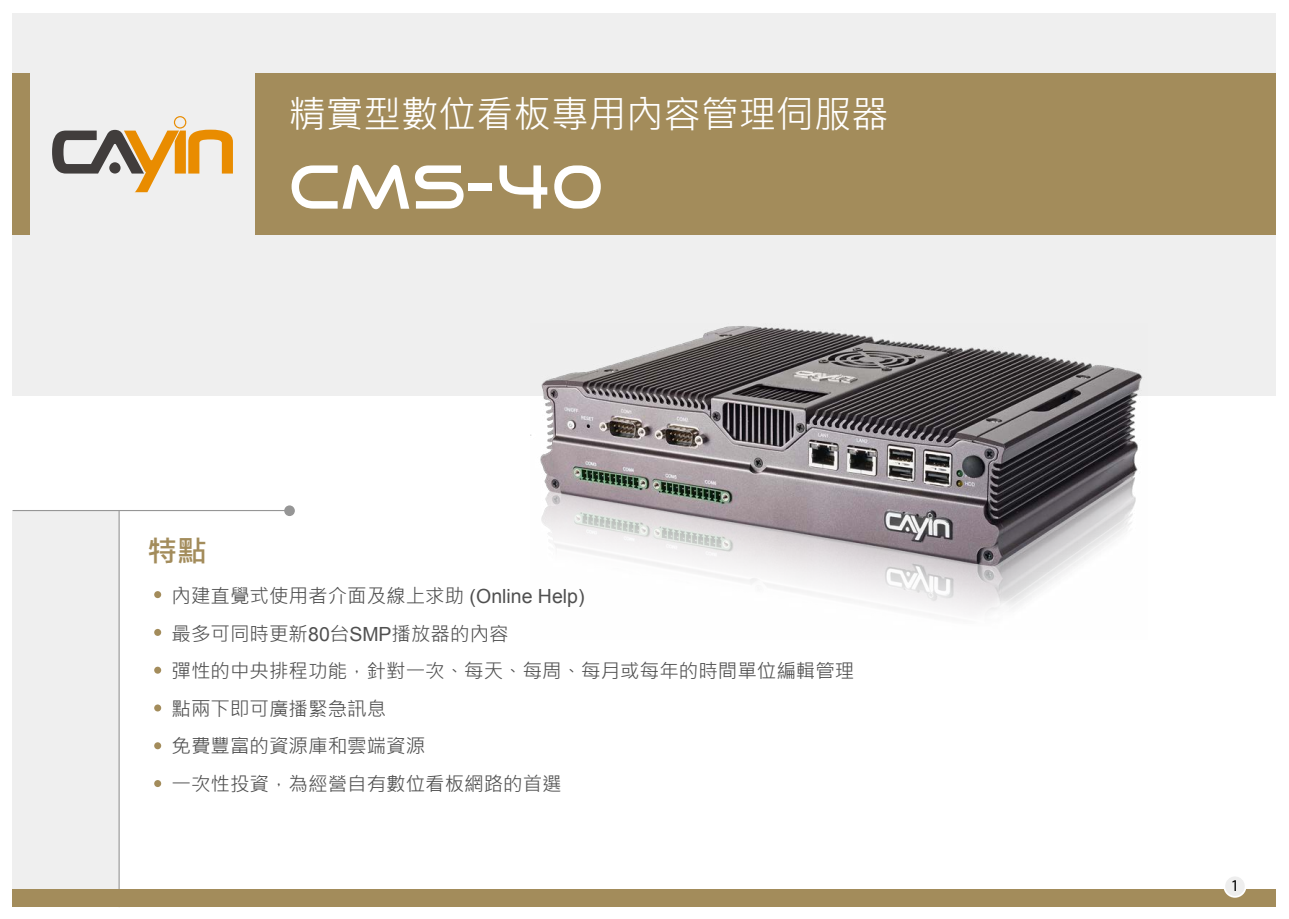
<style>
.page{position:relative;width:1289px;height:919px;background:#fff}
.page>*{position:absolute;margin:0;border:0;box-sizing:border-box;transform-origin:0 0}
.t1{font:37.5px "Microsoft Jheng Hei";color:#fff}
.t2{font:700 30px "Microsoft Jheng Hei";color:#a38c5b}
.t3{font:19.5px/37.5px "Microsoft Jheng Hei";color:#505050}
.t4{font:16.5px "Myriad Pro";color:#000}
.s1{font-family:"Arial"}
</style>
<div class="page">
<div style="left:13px;top:510px;width:106px;height:396px;background:#efefef"></div>
<hr style="left:13px;top:510px;width:276px;height:1px;background:#969696">
<hr style="left:119px;top:511px;width:1px;height:395px;background:#969696">
<div style="left:284px;top:505px;width:11px;height:11px;background:#969696;border-radius:50%"></div>
<div style="left:13px;top:889px;width:1263px;height:17px;background:#a38c5b"></div>
<div style="left:13px;top:13px;width:1263px;height:382px;background:#efefef"></div>
<div style="left:255px;top:73px;width:1021px;height:162px;background:#a38c5b"></div>
<div style="left:13px;top:73px;width:17px;height:162px;background:#a38c5b"></div>
<div style="left:154px;top:591px;width:7px;height:7px;background:#a38c5b;border-radius:50%"></div>
<div style="left:154px;top:629px;width:7px;height:7px;background:#a38c5b;border-radius:50%"></div>
<div style="left:154px;top:666px;width:7px;height:7px;background:#a38c5b;border-radius:50%"></div>
<div style="left:154px;top:704px;width:7px;height:7px;background:#a38c5b;border-radius:50%"></div>
<div style="left:154px;top:742px;width:7px;height:7px;background:#a38c5b;border-radius:50%"></div>
<div style="left:154px;top:780px;width:7px;height:7px;background:#a38c5b;border-radius:50%"></div>
<img style="left:530px;top:326px;width:617px;height:289px">
<svg style="left:291px;top:165px;width:118px;height:44px"></svg>
<svg style="left:415px;top:165px;width:48px;height:43px"></svg>
<div style="left:469px;top:183px;width:23px;height:7px;background:#fff"></div>
<svg style="left:499px;top:165px;width:48px;height:43px"></svg>
<svg style="left:554px;top:165px;width:47px;height:43px"></svg>
<svg style="left:1223px;top:874px;width:23px;height:23px"></svg>
<div style="left:1225px;top:876px;width:19px;height:19px;background:#eee;border-radius:50%"></div>
<svg style="left:52px;top:116px;width:181px;height:76px"></svg>
<h1 class="t1" style="left:288px;top:90px;width:601px">精實型數位看板專用內容管理伺服器</h1>
<h2 class="t2" style="left:147px;top:532px;width:61px">特點</h2>
<p class="t3" style="left:172px;top:577px;width:684px">內建直覺式使用者介面及線上求助 <span class="s1">(Online Help)<br></span>最多可同時更新<span class="s1">80</span>台<span class="s1">SMP</span>播放器的內容<br>彈性的中央排程功能，針對一次、每天、每周、每月或每年的時間單位編輯管理點兩下即可廣播緊急訊息<br>免費豐富的資源庫和雲端資源<br>一次性投資，為經營自有數位看板網路的首選</p>
<p class="t4" style="left:1230px;top:875px;width:10px">1</p>
</div>
